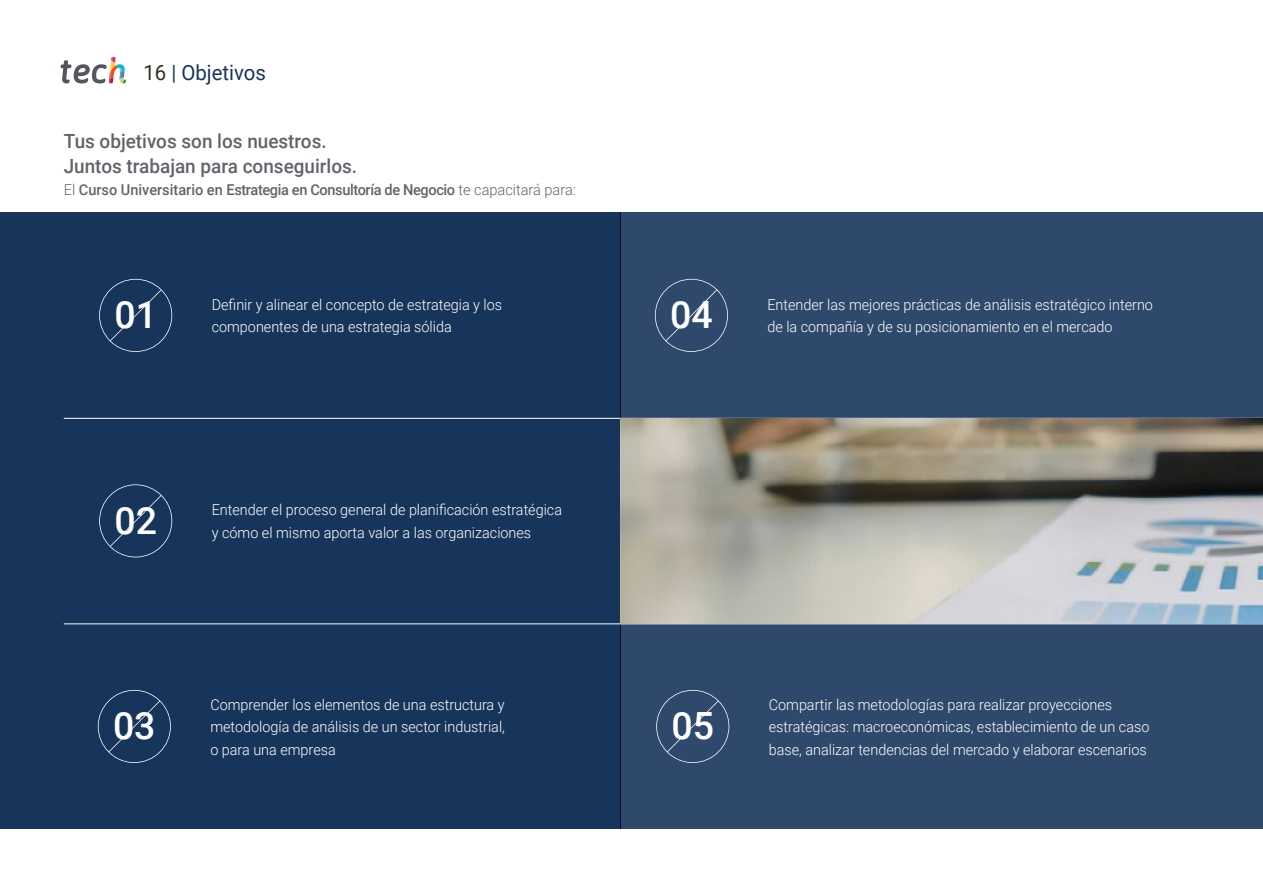
<style>
.page{position:relative;width:1263px;height:893px;background:#fff}
.page>*{position:absolute;margin:0;border:0;box-sizing:border-box;transform-origin:0 0}
.t1{font:500 37.5px "Roboto";color:#fff}
.t2{font:21px "Roboto";color:#1a355c}
.t3{font:500 19.5px/25.5px "Roboto";color:#61646a}
.t4{font:300 15px/22.5px "Roboto";color:#fff;scale:.96 1}
.t5{font:500 15px "Roboto";letter-spacing:-.025em;color:#61646a}
.s1{color:#312e20}
.s2{font-weight:300}
</style>
<div class="page">
<svg style="left:61px;top:57px;width:65px;height:27px"></svg>
<div style="left:0;top:213px;width:621px;height:616px;background:#17355b"></div>
<div style="left:621px;top:213px;width:642px;height:616px;background:#2e496b"></div>
<svg style="left:99px;top:279px;width:73px;height:73px"></svg>
<svg style="left:99px;top:484px;width:73px;height:73px"></svg>
<svg style="left:656px;top:690px;width:73px;height:73px"></svg>
<svg style="left:655px;top:279px;width:73px;height:73px"></svg>
<svg style="left:98px;top:690px;width:73px;height:73px"></svg>
<hr style="left:64px;top:418px;width:1199px;height:1px;background:#fff">
<hr style="left:64px;top:624px;width:1199px;height:1px;background:#fff">
<img style="left:621px;top:418px;width:642px;height:206px">
<h2 class="t2" style="left:144px;top:57px;width:124px"><span class="s1">16</span> | Objetivos</h2>
<h3 class="t3" style="left:64px;top:127px;width:295px">Tus objetivos son los nuestros.<br>Juntos trabajan para conseguirlos.</h3>
<p class="t5" style="left:64px;top:179px;width:514px"><span class="s2">El</span> Curso Universitario en Estrategia en Consultoría de Negocio <span class="s2">te capacitará para:</span></p>
<h1 class="t1" style="left:114px;top:288px;width:44px">01</h1>
<p class="t4" style="left:212px;top:293px;width:304px">Definir y alinear el concepto de estrategia y los componentes de una estrategia sólida</p>
<h1 class="t1" style="left:114px;top:494px;width:44px">02</h1>
<p class="t4" style="left:212px;top:498px;width:366px">Entender el proceso general de planificación estratégica y cómo el mismo aporta valor a las organizaciones</p>
<h1 class="t1" style="left:113px;top:699px;width:44px">03</h1>
<p class="t4" style="left:210px;top:692px;width:308px;text-align:justify">Comprender los elementos de una estructura y metodología de análisis de un sector industrial, o para una empresa</p>
<h1 class="t1" style="left:670px;top:288px;width:44px">04</h1>
<p class="t4" style="left:767px;top:293px;width:403px">Entender las mejores prácticas de análisis estratégico interno de la compañía y de su posicionamiento en el mercado</p>
<h1 class="t1" style="left:671px;top:699px;width:44px">05</h1>
<p class="t4" style="left:769px;top:692px;width:398px">Compartir las metodologías para realizar proyecciones estratégicas: macroeconómicas, establecimiento de un caso base, analizar tendencias del mercado y elaborar escenarios</p>
</div>
